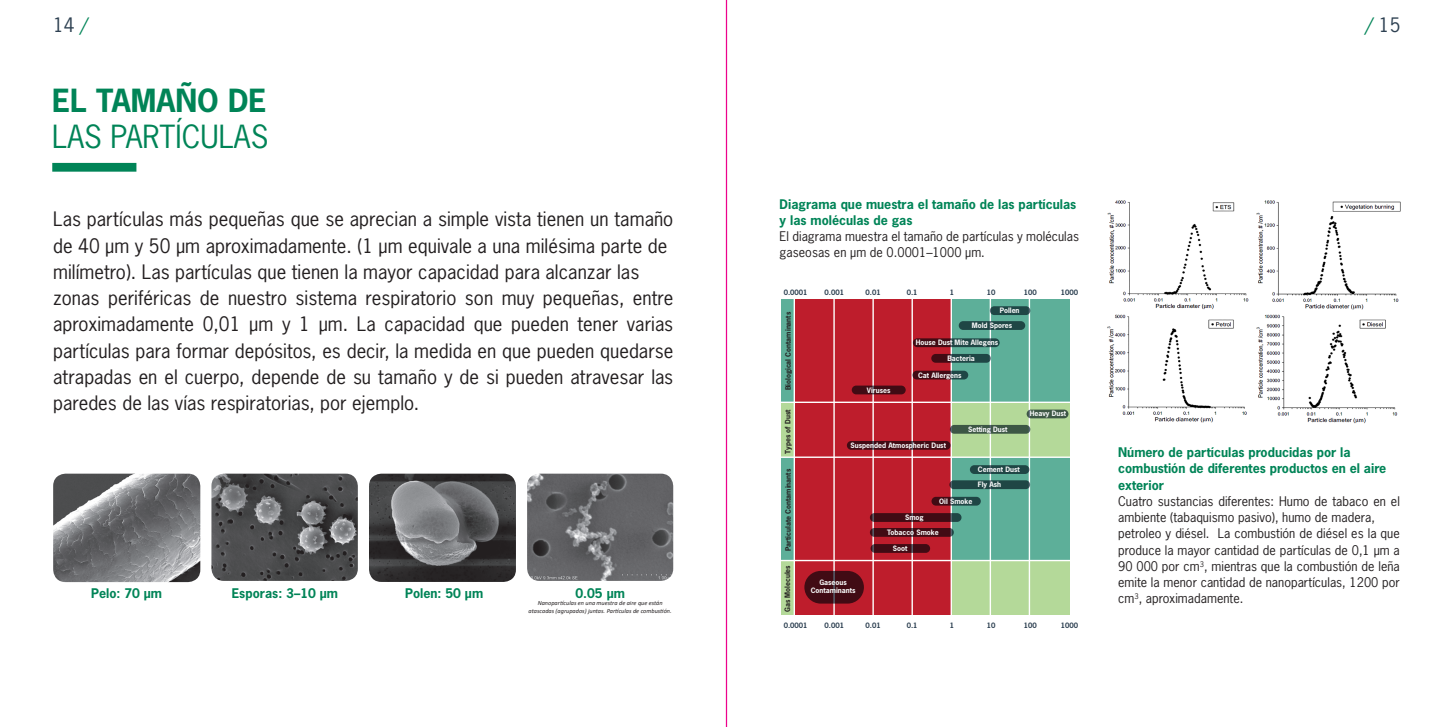
<style>
.page{position:relative;width:1453px;height:727px;background:#fff}
.page>*{position:absolute;margin:0;border:0;box-sizing:border-box;transform-origin:0 0}
.t1{font:30px "News Gothic Std";color:#008457}
.t2{font:700 30px "News Gothic Std";color:#008457}
.t3{font:18.75px/26.2px "News Gothic Std";color:#231f20}
.t4{font:18.75px "News Gothic Std";color:#2e4152}
.t5{font:12.5px/16.2px "News Gothic Std";color:#231f20}
.t6{font:700 12.5px/16.2px "News Gothic Std";color:#008457}
.t7{font:700 7px/15.4px "News Gothic Std";color:#fafbfb}
.t8{font:700 7px "News Gothic Std";color:#231f20}
.t9{font:700 7px "News Gothic Std";color:#2e4152}
.t10{font:italic 6.25px/7.5px "Calibri";color:#231f20;text-align:center}
.s1{color:#008457}
</style>
<div class="page">
<div style="left:781px;top:299px;width:13px;height:103px;background:#5daf99"></div>
<div style="left:951px;top:299px;width:118px;height:103px;background:#5daf99"></div>
<div style="left:794px;top:299px;width:157px;height:103px;background:#be1d2c"></div>
<div style="left:781px;top:402px;width:13px;height:55px;background:#b4d999"></div>
<div style="left:951px;top:402px;width:118px;height:55px;background:#b4d999"></div>
<div style="left:794px;top:402px;width:157px;height:55px;background:#be1d2c"></div>
<div style="left:781px;top:457px;width:13px;height:103px;background:#5daf99"></div>
<div style="left:951px;top:457px;width:118px;height:103px;background:#5daf99"></div>
<div style="left:794px;top:457px;width:157px;height:103px;background:#be1d2c"></div>
<div style="left:781px;top:560px;width:13px;height:55px;background:#b4d999"></div>
<div style="left:794px;top:560px;width:157px;height:55px;background:#be1d2c"></div>
<div style="left:951px;top:560px;width:118px;height:55px;background:#b4d999"></div>
<hr style="left:780px;top:559px;width:290px;height:2px;background:#fff">
<hr style="left:780px;top:456px;width:290px;height:2px;background:#fff">
<hr style="left:780px;top:401px;width:290px;height:2px;background:#fff">
<hr style="left:1029px;top:298px;width:1px;height:319px;background:#fff">
<hr style="left:989px;top:298px;width:2px;height:319px;background:#fff">
<hr style="left:950px;top:298px;width:2px;height:319px;background:#fff">
<hr style="left:911px;top:298px;width:2px;height:319px;background:#fff">
<hr style="left:872px;top:298px;width:2px;height:319px;background:#fff">
<hr style="left:833px;top:298px;width:2px;height:319px;background:#fff">
<hr style="left:793px;top:298px;width:2px;height:319px;background:#fff">
<div style="left:990px;top:306px;width:40px;height:9px;background:#1f4645;border-radius:4px"></div>
<div style="left:959px;top:321px;width:66px;height:9px;background:#1f4645;border-radius:4px"></div>
<svg style="left:913px;top:338px;width:86px;height:9px"></svg>
<svg style="left:931px;top:354px;width:60px;height:8px"></svg>
<svg style="left:912px;top:370px;width:56px;height:9px"></svg>
<div style="left:852px;top:385px;width:54px;height:9px;background:#410b14;border-radius:4px"></div>
<svg style="left:1026px;top:409px;width:42px;height:9px"></svg>
<div style="left:970px;top:465px;width:59px;height:9px;background:#1f4645;border-radius:4px"></div>
<svg style="left:949px;top:480px;width:81px;height:9px"></svg>
<svg style="left:931px;top:496px;width:50px;height:9px"></svg>
<svg style="left:870px;top:513px;width:91px;height:8px"></svg>
<svg style="left:870px;top:528px;width:84px;height:8px"></svg>
<svg style="left:870px;top:544px;width:60px;height:8px"></svg>
<div style="left:950px;top:425px;width:80px;height:8px;background:#3d5745;border-radius:4px"></div>
<div style="left:847px;top:441px;width:103px;height:8px;background:#410b14;border-radius:4px"></div>
<svg style="left:804px;top:570px;width:60px;height:33px;background:#460e17"></svg>
<img style="left:527px;top:473px;width:146px;height:107px">
<img style="left:211px;top:473px;width:147px;height:107px">
<img style="left:369px;top:473px;width:147px;height:108px">
<img style="left:53px;top:473px;width:147px;height:109px">
<img style="left:1107px;top:200px;width:294px;height:224px">
<div style="left:52px;top:163px;width:84px;height:9px;background:#008457"></div>
<hr style="left:726px;top:0;width:1px;height:726px;background:#ed028c">
<p class="t4" style="left:53px;top:13px;width:37px">14 <span class="s1">/</span></p>
<p class="t4" style="left:1365px;top:13px;width:37px"><span class="s1">/</span> 15</p>
<p class="t2" style="left:52px;top:81px;width:216px">EL TAMAÑO DE</p>
<p class="t1" style="left:52px;top:117px;width:218px">LAS PARTÍCULAS</p>
<p class="t3" style="left:53px;top:206px;width:622px">Las partículas más pequeñas que se aprecian a simple vista tienen un tamaño de 40 µm y 50 µm aproximadamente. (1 µm equivale a una milésima parte de milímetro). Las partículas que tienen la mayor capacidad para alcanzar las zonas periféricas de nuestro sistema respiratorio son muy pequeñas, entre aproximadamente 0,01 μm y 1 μm. La capacidad que pueden tener varias partículas para formar depósitos, es decir, la medida en que pueden quedarse atrapadas en el cuerpo, depende de su tamaño y de si pueden atravesar las paredes de las vías respiratorias, por ejemplo.</p>
<p class="t6" style="left:91px;top:584px;width:73px">Pelo: 70 µm</p>
<p class="t6" style="left:232px;top:584px;width:108px">Esporas: 3–10 µm</p>
<p class="t6" style="left:405px;top:584px;width:80px">Polen: 50 µm</p>
<p class="t6" style="left:575px;top:584px;width:51px">0.05 µm</p>
<p class="t10" style="left:529px;top:598px;width:145px">Nanopartículas en una muestra de aire que están atascadas (agrupados) juntas. Partículas de combustión.</p>
<p class="t6" style="left:780px;top:195px;width:298px">Diagrama que muestra el tamaño de las partículas y las moléculas de gas</p>
<p class="t5" style="left:780px;top:228px;width:301px">El diagrama muestra el tamaño de partículas y moléculas gaseosas en µm de 0.0001–1000 µm.</p>
<p class="t9" style="left:784px;top:288px;width:25px">0.0001</p>
<p class="t9" style="left:824px;top:288px;width:21px">0.001</p>
<p class="t9" style="left:865px;top:288px;width:17px">0.01</p>
<p class="t9" style="left:907px;top:288px;width:12px">0.1</p>
<p class="t9" style="left:950px;top:288px;width:6px">1</p>
<p class="t9" style="left:987px;top:288px;width:10px">10</p>
<p class="t9" style="left:1024px;top:288px;width:15px">100</p>
<p class="t9" style="left:1061px;top:288px;width:19px">1000</p>
<p class="t8" style="left:783px;top:390px;width:80px;rotate:-90deg">Biological Contaminants</p>
<p class="t8" style="left:783px;top:453px;width:45px;rotate:-90deg">Types of Dust</p>
<p class="t8" style="left:783px;top:551px;width:84px;rotate:-90deg">Particulate Contaminants</p>
<p class="t8" style="left:783px;top:612px;width:49px;rotate:-90deg">Gas Molecules</p>
<p class="t7" style="left:972px;top:303px;width:49px;text-indent:28px">Pollen<br>Mold Spores</p>
<p class="t7" style="left:867px;top:382px;width:25px">Viruses</p>
<p class="t7" style="left:947px;top:335px;width:52px;text-indent:-32px">House Dust Mite Allegens<br>Bacteria</p>
<p class="t7" style="left:918px;top:367px;width:45px">Cat Allergens</p>
<p class="t7" style="left:968px;top:421px;width:41px">Setting Dust</p>
<p class="t7" style="left:850px;top:437px;width:97px">Suspended Atmospheric Dust</p>
<p class="t7" style="left:978px;top:461px;width:43px">Cement Dust<br>Fly Ash</p>
<p class="t7" style="left:939px;top:493px;width:35px">Oil Smoke</p>
<p class="t7" style="left:887px;top:509px;width:53px;text-align:center">Smog<br>Tobacco Smoke</p>
<p class="t7" style="left:893px;top:540px;width:16px">Soot</p>
<p class="t7" style="left:1030px;top:406px;width:38px">Heavy Dust</p>
<p class="t7" style="left:811px;top:577px;width:46px;line-height:8.4px;text-align:center">Gaseous<br>Contaminants</p>
<p class="t9" style="left:784px;top:620px;width:25px">0.0001</p>
<p class="t9" style="left:824px;top:620px;width:21px">0.001</p>
<p class="t9" style="left:865px;top:620px;width:17px">0.01</p>
<p class="t9" style="left:907px;top:620px;width:12px">0.1</p>
<p class="t9" style="left:950px;top:620px;width:6px">1</p>
<p class="t9" style="left:987px;top:620px;width:10px">10</p>
<p class="t9" style="left:1024px;top:620px;width:15px">100</p>
<p class="t9" style="left:1061px;top:620px;width:19px">1000</p>
<p class="t6" style="left:1118px;top:444px;width:270px">Número de partículas producidas por la combustión de diferentes productos en el aire exterior</p>
<p class="t5" style="left:1118px;top:492px;width:283px">Cuatro sustancias diferentes: Humo de tabaco en el ambiente (tabaquismo pasivo), humo de madera, petroleo y diésel. La combustión de diésel es la que produce la mayor cantidad de partículas de 0,1 μm a 90 000 por cm<sup>3</sup>, mientras que la combustión de leña emite la menor cantidad de nanopartículas, 1200 por cm<sup>3</sup>, aproximadamente.</p>
</div>
